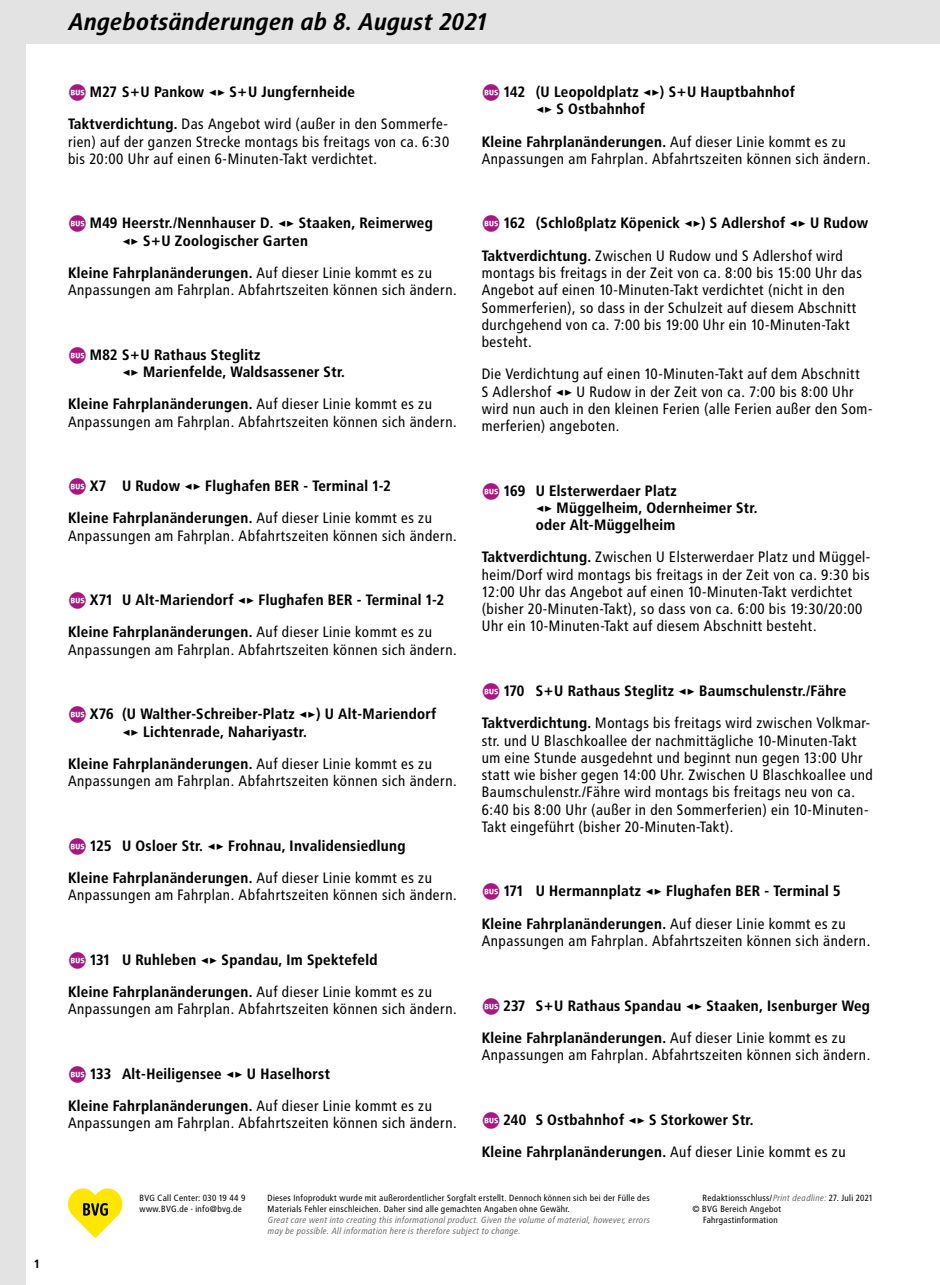
<style>
.page{position:relative;width:940px;height:1285px;background:#fff}
.page>*{position:absolute;margin:0;border:0;box-sizing:border-box;transform-origin:0 0}
.t1{font:24px "Transit Print OT Bld Ita";color:#000}
.t2{font:15px/17.2px "Transit Print OT";color:#000}
.t3{font:15px/32.2px "Transit Print OT Bld";color:#000}
.t4{font:12px "Transit Print OT Bld";color:#000}
.t5{font:9px/10.8px "Transit Print OT";color:#000}
.t6{font:italic 9px/10.8px "Transit Print OT";color:#706f6f}
.s1{font-family:"Transit Fpla";color:#a71681}
.s2{font-family:"Transit Print OT Bld"}
.s3{font-family:"Transit Print OT"}
.s4{font-style:italic;color:#706f6f}
</style>
<div class="page">
<div style="left:0;top:0;width:940px;height:44px;background:#e3e3e3"></div>
<div style="left:0;top:0;width:26px;height:1284px;background:#e3e3e3"></div>
<svg style="left:68px;top:1188px;width:54px;height:49px"></svg>
<p class="t4" style="left:34px;top:1256px;width:8px">1</p>
<h1 class="t1" style="left:68px;top:7px;width:421px">Angebotsänderungen ab 8. August 2021</h1>
<p class="t3" style="left:77px;top:76px;width:280px"><span class="s1">b</span>M27 S+U Pankow ◂▸ S+U Jungfernheide</p>
<p class="t2" style="left:68px;top:115px;width:383px;text-align:justify"><span class="s2">Taktverdichtung.</span> Das Angebot wird (außer in den Sommerfe&shy;rien) auf der ganzen Strecke montags bis freitags von ca. 6:30 bis 20:00 Uhr auf einen 6-Minuten-Takt verdichtet.</p>
<p class="t3" style="left:122px;top:214px;width:313px;line-height:17.2px;text-indent:-45px"><span class="s1">b</span>M49 Heerstr./Nennhauser D. ◂▸ Staaken, Reimerweg ◂▸ S+U Zoologischer Garten</p>
<p class="t3" style="left:68px;top:256px;width:366px">Kleine Fahrplanänderungen. <span class="s3">Auf dieser Linie kommt es zu</span></p>
<p class="t2" style="left:68px;top:281px;width:391px">Anpassungen am Fahrplan. Abfahrtszeiten können sich ändern.</p>
<p class="t3" style="left:122px;top:346px;width:225px;line-height:17.2px;text-indent:-45px"><span class="s1">b</span>M82 S+U Rathaus Steglitz<br>◂▸ Marienfelde, Waldsassener Str.</p>
<p class="t3" style="left:68px;top:388px;width:366px">Kleine Fahrplanänderungen. <span class="s3">Auf dieser Linie kommt es zu</span></p>
<p class="t2" style="left:68px;top:412px;width:391px">Anpassungen am Fahrplan. Abfahrtszeiten können sich ändern.</p>
<p class="t3" style="left:68px;top:469px;width:366px;text-indent:9px"><span class="s1">b</span>X7 U Rudow ◂▸ Flughafen BER - Terminal 1-2<br>Kleine Fahrplanänderungen. <span class="s3">Auf dieser Linie kommt es zu</span></p>
<p class="t2" style="left:68px;top:526px;width:391px">Anpassungen am Fahrplan. Abfahrtszeiten können sich ändern.</p>
<p class="t3" style="left:68px;top:583px;width:378px;text-indent:9px"><span class="s1">b</span>X71 U Alt-Mariendorf ◂▸ Flughafen BER - Terminal 1-2<br>Kleine Fahrplanänderungen. <span class="s3">Auf dieser Linie kommt es zu</span></p>
<p class="t2" style="left:68px;top:640px;width:391px">Anpassungen am Fahrplan. Abfahrtszeiten können sich ändern.</p>
<p class="t3" style="left:122px;top:705px;width:316px;line-height:17.2px;text-indent:-45px"><span class="s1">b</span>X76 (U Walther-Schreiber-Platz ◂▸) U Alt-Mariendorf ◂▸ Lichtenrade, Nahariyastr.</p>
<p class="t3" style="left:68px;top:747px;width:366px">Kleine Fahrplanänderungen. <span class="s3">Auf dieser Linie kommt es zu</span></p>
<p class="t2" style="left:68px;top:772px;width:391px">Anpassungen am Fahrplan. Abfahrtszeiten können sich ändern.</p>
<p class="t3" style="left:68px;top:829px;width:366px;text-indent:9px"><span class="s1">b</span>125 U Osloer Str. ◂▸ Frohnau, Invalidensiedlung<br>Kleine Fahrplanänderungen. <span class="s3">Auf dieser Linie kommt es zu</span></p>
<p class="t2" style="left:68px;top:886px;width:391px">Anpassungen am Fahrplan. Abfahrtszeiten können sich ändern.</p>
<p class="t3" style="left:68px;top:943px;width:366px;text-indent:9px"><span class="s1">b</span>131 U Ruhleben ◂▸ Spandau, Im Spektefeld<br>Kleine Fahrplanänderungen. <span class="s3">Auf dieser Linie kommt es zu</span></p>
<p class="t2" style="left:68px;top:1000px;width:391px">Anpassungen am Fahrplan. Abfahrtszeiten können sich ändern.</p>
<p class="t3" style="left:68px;top:1057px;width:366px;text-indent:9px"><span class="s1">b</span>133 Alt-Heiligensee ◂▸ U Haselhorst<br>Kleine Fahrplanänderungen. <span class="s3">Auf dieser Linie kommt es zu</span></p>
<p class="t2" style="left:68px;top:1114px;width:391px">Anpassungen am Fahrplan. Abfahrtszeiten können sich ändern.</p>
<p class="t3" style="left:536px;top:83px;width:261px;line-height:17.2px;text-indent:-45px"><span class="s1">b</span>142 (U Leopoldplatz ◂▸) S+U Hauptbahnhof ◂▸ S Ostbahnhof</p>
<p class="t3" style="left:482px;top:125px;width:366px">Kleine Fahrplanänderungen. <span class="s3">Auf dieser Linie kommt es zu</span></p>
<p class="t2" style="left:482px;top:150px;width:391px">Anpassungen am Fahrplan. Abfahrtszeiten können sich ändern.</p>
<p class="t3" style="left:491px;top:207px;width:379px"><span class="s1">b</span>162 (Schloßplatz Köpenick ◂▸) S Adlershof ◂▸ U Rudow</p>
<p class="t2" style="left:482px;top:247px;width:382px"><span class="s2">Taktverdichtung.</span> Zwischen U Rudow und S Adlershof wird montags bis freitags in der Zeit von ca. 8:00 bis 15:00 Uhr das Angebot auf einen 10-Minuten-Takt verdichtet (nicht in den Sommerferien), so dass in der Schulzeit auf diesem Abschnitt durchgehend von ca. 7:00 bis 19:00 Uhr ein 10-Minuten-Takt besteht.</p>
<p class="t2" style="left:482px;top:365px;width:393px">Die Verdichtung auf einen 10-Minuten-Takt auf dem Abschnitt<br>S Adlershof <span class="s2">◂▸</span> U Rudow in der Zeit von ca. 7:00 bis 8:00 Uhr wird nun auch in den kleinen Ferien (alle Ferien außer den Som&shy;merferien) angeboten.</p>
<p class="t3" style="left:536px;top:481px;width:224px;line-height:17.2px;text-indent:-45px"><span class="s1">b</span>169 U Elsterwerdaer Platz<br>◂▸ Müggelheim, Odernheimer Str. oder Alt-Müggelheim</p>
<p class="t2" style="left:482px;top:548px;width:391px"><span class="s2">Taktverdichtung.</span> Zwischen U Elsterwerdaer Platz und Müggel&shy;heim/Dorf wird montags bis freitags in der Zeit von ca. 9:30 bis 12:00 Uhr das Angebot auf einen 10-Minuten-Takt verdichtet (bisher 20-Minuten-Takt), so dass von ca. 6:00 bis 19:30/20:00<br>Uhr ein 10-Minuten-Takt auf diesem Abschnitt besteht.</p>
<p class="t3" style="left:491px;top:674px;width:357px"><span class="s1">b</span>170 S+U Rathaus Steglitz ◂▸ Baumschulenstr./Fähre</p>
<p class="t2" style="left:482px;top:714px;width:393px"><span class="s2">Taktverdichtung.</span> Montags bis freitags wird zwischen Volkmar&shy;str. und U Blaschkoallee der nachmittägliche 10-Minuten-Takt um eine Stunde ausgedehnt und beginnt nun gegen 13:00 Uhr statt wie bisher gegen 14:00 Uhr. Zwischen U Blaschkoallee und Baumschulenstr./Fähre wird montags bis freitags neu von ca.<br>6:40 bis 8:00 Uhr (außer in den Sommerferien) ein 10-Minuten-Takt eingeführt (bisher 20-Minuten-Takt).</p>
<p class="t3" style="left:482px;top:874px;width:366px;text-align:center"><span class="s1">b</span>171 U Hermannplatz ◂▸ Flughafen BER - Terminal 5<br>Kleine Fahrplanänderungen. <span class="s3">Auf dieser Linie kommt es zu</span></p>
<p class="t2" style="left:482px;top:931px;width:391px">Anpassungen am Fahrplan. Abfahrtszeiten können sich ändern.</p>
<p class="t3" style="left:482px;top:988px;width:390px;text-indent:9px"><span class="s1">b</span>237 S+U Rathaus Spandau ◂▸ Staaken, Isenburger Weg<br>Kleine Fahrplanänderungen. <span class="s3">Auf dieser Linie kommt es zu</span></p>
<p class="t2" style="left:482px;top:1045px;width:391px">Anpassungen am Fahrplan. Abfahrtszeiten können sich ändern.</p>
<p class="t3" style="left:482px;top:1102px;width:366px;text-indent:9px"><span class="s1">b</span>240 S Ostbahnhof ◂▸ S Storkower Str.<br>Kleine Fahrplanänderungen. <span class="s3">Auf dieser Linie kommt es zu</span></p>
<p class="t5" style="left:267px;top:1192px;width:384px">Dieses Infoprodukt wurde mit außerordentlicher Sorgfalt erstellt. Dennoch können sich bei der Fülle des<br>Materials Fehler einschleichen. Daher sind alle gemachten Angaben ohne Gewähr.</p>
<p class="t6" style="left:267px;top:1214px;width:384px">Great care went into creating this informational product. Given the volume of material, however, errors may be possible. All information here is therefore subject to change.</p>
<p class="t5" style="left:139px;top:1192px;width:108px">BVG Call Center: 030 19 44 9 www.BVG.de · info@bvg.de</p>
<p class="t5" style="left:702px;top:1192px;width:172px">Redaktionsschluss/<span class="s4">Print deadline:</span> 27. Juli 2021</p>
<p class="t5" style="left:692px;top:1203px;width:91px">© BVG Bereich Angebot</p>
<p class="t5" style="left:703px;top:1214px;width:77px">Fahrgastinformation</p>
</div>
